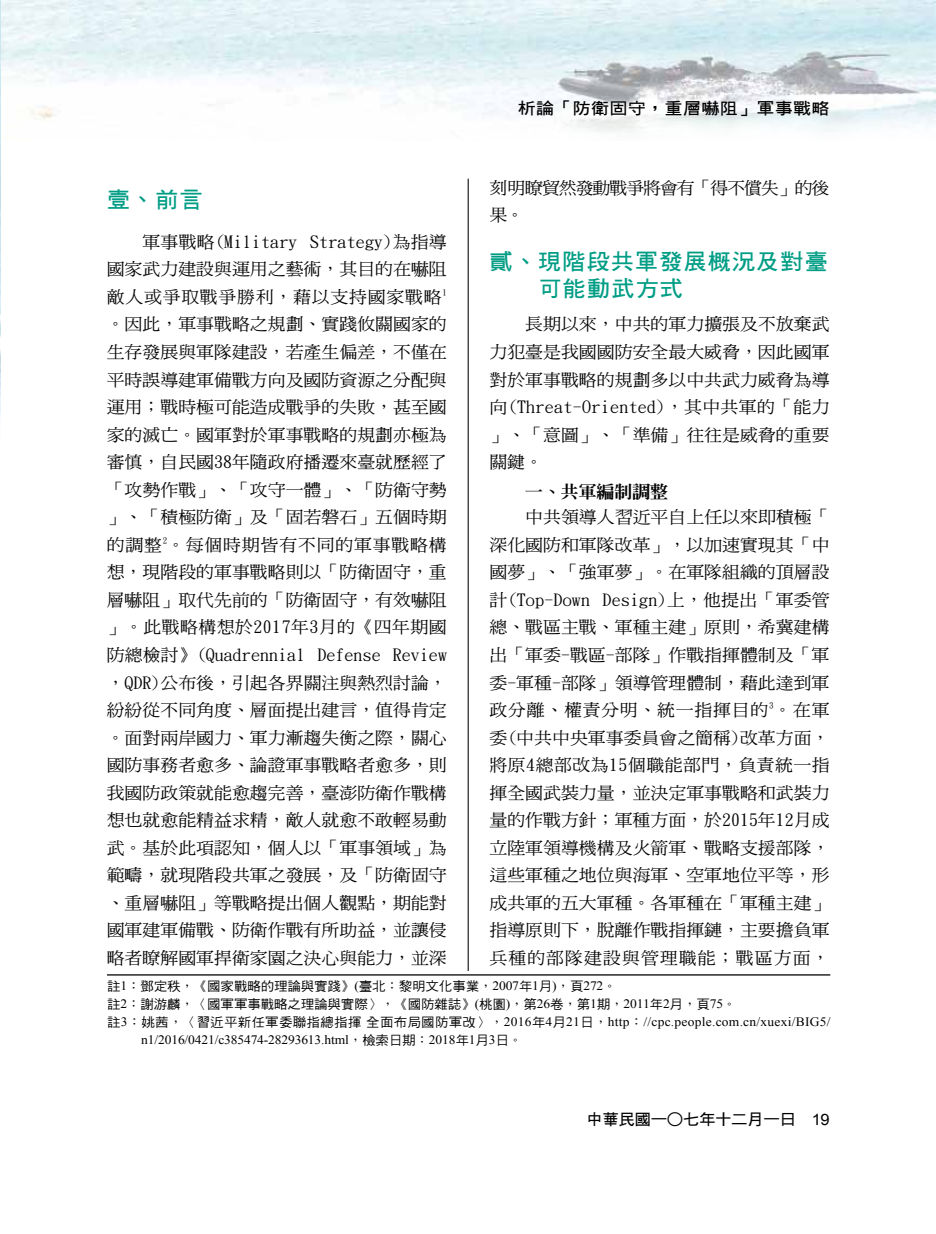
<style>
.page{position:relative;width:936px;height:1234px;background:#fff}
.page>*{position:absolute;margin:0;border:0;box-sizing:border-box;transform-origin:0 0}
.t1{font:22.2px/27.5px "DF Hei Bd HK BF";letter-spacing:.035em;color:#009d85;scale:1.05 1}
.t2{font:16.95px/27.5px "DF Ming Md HK BF";color:#000;text-align:justify;scale:1.05 1}
.t3{font:16.95px/27.5px "DF Ming Md HK BF";letter-spacing:-.055em;color:#000;scale:1.05 1}
.t4{font:800 16.95px "Inn Ming";color:#000;scale:1.05 1}
.t5{font:16.2px "DF Hei Bd HK BF";letter-spacing:.02em;color:#000;scale:1.11 1}
.t6{font:15.6px "DF Hei Bd HK BF";letter-spacing:-.025em;color:#000;scale:1.05 1}
.t7{font:12.9px/18px "Times New Roman";letter-spacing:-.01em;color:#000;scale:1.05 1}
.t8{font:12.9px/18px "DF Hei Md HK BF";letter-spacing:-.01em;color:#000;scale:1.05 1}
.s1{font-family:"Times New Roman"}
.s2{font-family:"DF Kai Shu SB Estd BF"}
.s3{font-family:"DF Hei Md HK BF"}
.s4{font-family:"DFN Hei XB HK BF"}
.s5{font-family:"Arial"}
</style>
<div class="page">
<img style="left:1px;top:0;width:934px;height:132px">
<hr style="left:467px;top:179px;width:1px;height:871px;background:#000">
<img style="left:0;top:0;width:1px;height:416px">
<div style="left:107px;top:970px;width:723px;height:80px;background:#fff"></div>
<hr style="left:107px;top:974px;width:723px;height:1px;background:#000">
<p class="t5" style="left:517px;top:100px;width:282px">析論「防衛固守，重層嚇阻」軍事戰略</p>
<p class="t3" style="left:489px;top:174px;width:325px">刻明瞭貿然發動戰爭將會有「得不償失」的後果。</p>
<h1 class="t1" style="left:538px;top:247px;width:277px;text-indent:-49px">貳、現階段共軍發展概況及對臺可能動武方式</h1>
<p class="t2" style="left:489px;top:310px;width:325px;text-indent:36px">長期以來，中共的軍力擴張及不放棄武力犯臺是我國國防安全最大威脅，因此國軍對於軍事戰略的規劃多以中共武力威脅為導向(Threat-Oriented)，其中共軍的「能力」、「意圖」、「準備」往往是威脅的重要關鍵。</p>
<p class="t4" style="left:525px;top:483px;width:137px">一、共軍編制調整</p>
<p class="t2" style="left:489px;top:503px;width:325px;text-indent:36px">中共領導人習近平自上任以來即積極「深化國防和軍隊改革」，以加速實現其「中國夢」、「強軍夢」。在軍隊組織的頂層設計(Top-Down Design)上，他提出「軍委管總、戰區主戰、軍種主建」原則，希冀建構出「軍委-戰區-部隊」作戰指揮體制及「軍委-軍種-部隊」領導管理體制，藉此達到軍政分離、權責分明、統一指揮目的<sup>3</sup>。在軍委(中共中央軍事委員會之簡稱)改革方面，將原4總部改為15個職能部門，負責統一指揮全國武裝力量，並決定軍事戰略和武裝力量的作戰方針；軍種方面，於2015年12月成立陸軍領導機構及火箭軍、戰略支援部隊，這些軍種之地位與海軍、空軍地位平等，形成共軍的五大軍種。各軍種在「軍種主建」指導原則下，脫離作戰指揮鏈，主要擔負軍兵種的部隊建設與管理職能；戰區方面，</p>
<p class="t8" style="left:107px;top:976px;width:601px">註<span class="s1">1</span><span class="s2">：</span>鄧定秩<span class="s2">，《</span>國家戰略的理論與實踐<span class="s2">》</span><span class="s1">(</span>臺北<span class="s2">：</span>黎明文化事業<span class="s2">，</span><span class="s1">2007</span>年<span class="s1">1</span>月<span class="s1">)</span><span class="s2">，</span>頁<span class="s1">272</span><span class="s2">。<br></span>註<span class="s1">2</span><span class="s2">：</span>謝游麟<span class="s2">，〈</span>國軍軍事戰略之理論與實際<span class="s2">〉，《</span>國防雜誌<span class="s2">》</span><span class="s1">(</span>桃園<span class="s1">)</span><span class="s2">，</span>第<span class="s1">26</span>卷<span class="s2">，</span>第<span class="s1">1</span>期<span class="s2">，</span><span class="s1">2011</span>年<span class="s1">2</span>月<span class="s2">，</span>頁<span class="s1">75</span><span class="s2">。</span></p>
<p class="t7" style="left:141px;top:1012px;width:658px;text-indent:-34px"><span class="s3">註</span>3<span class="s2">：</span><span class="s3">姚茜</span><span class="s2">，〈</span><span class="s3">習近平新任軍委聯指總指揮全面布局國防軍改</span><span class="s2">〉，</span>2016<span class="s3">年</span>4<span class="s3">月</span>21<span class="s3">日</span><span class="s2">，</span>http<span class="s2">：</span>//cpc.people.com.cn/xuexi/BIG5/ n1/2016/0421/c385474-28293613.html<span class="s2">，</span><span class="s3">檢索日期</span><span class="s2">：</span>2018<span class="s3">年</span>1<span class="s3">月</span>3<span class="s3">日</span><span class="s2">。</span></p>
<h1 class="t1" style="left:107px;top:186px;width:93px">壹、前言</h1>
<p class="t2" style="left:107px;top:228px;width:325px;text-indent:36px">軍事戰略(Military Strategy)為指導國家武力建設與運用之藝術，其目的在嚇阻敵人或爭取戰爭勝利，藉以支持國家戰略<sup>1</sup>。因此，軍事戰略之規劃、實踐攸關國家的生存發展與軍隊建設，若產生偏差，不僅在平時誤導建軍備戰方向及國防資源之分配與運用；戰時極可能造成戰爭的失敗，甚至國家的滅亡。國軍對於軍事戰略的規劃亦極為審慎，自民國38年隨政府播遷來臺就歷經了「攻勢作戰」、「攻守一體」、「防衛守勢」、「積極防衛」及「固若磐石」五個時期的調整<sup>2</sup>。每個時期皆有不同的軍事戰略構想，現階段的軍事戰略則以「防衛固守，重層嚇阻」取代先前的「防衛固守，有效嚇阻」。此戰略構想於2017年3月的《四年期國防總檢討》(Quadrennial Defense Review，QDR)公布後，引起各界關注與熱烈討論，紛紛從不同角度、層面提出建言，值得肯定。面對兩岸國力、軍力漸趨失衡之際，關心國防事務者愈多、論證軍事戰略者愈多，則我國防政策就能愈趨完善，臺澎防衛作戰構想也就愈能精益求精，敵人就愈不敢輕易動武。基於此項認知，個人以「軍事領域」為範疇，就現階段共軍之發展，及「防衛固守、重層嚇阻」等戰略提出個人觀點，期能對國軍建軍備戰、防衛作戰有所助益，並讓侵略者瞭解國軍捍衛家園之決心與能力，並深</p>
<p class="t6" style="left:586px;top:1111px;width:233px">中華民國一<span class="s4">○</span>七年十二月一日　<span class="s5">19</span></p>
</div>
